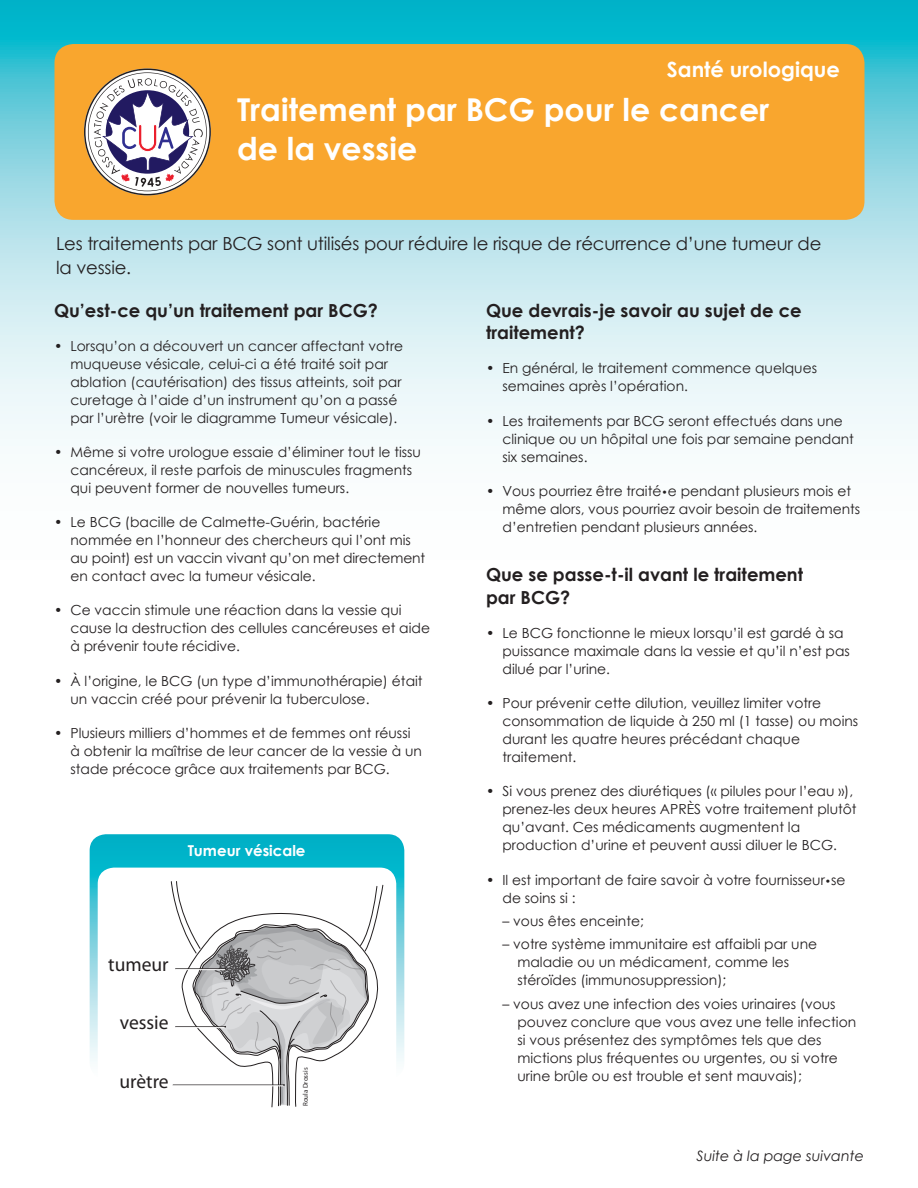
<style>
.page{position:relative;width:918px;height:1188px;background:#fff}
.page>*{position:absolute;margin:0;border:0;box-sizing:border-box;transform-origin:0 0}
.t1{font:700 31.5px/39px "Century Gothic";color:#fff}
.t2{font:700 21px "Century Gothic";color:#fff}
.t3{font:19.8px "Myriad Pro";color:#231f20}
.t4{font:700 18px/22.5px "Century Gothic";color:#231f20}
.Body_-_UTI_Female{font:18px/24px "Century Gothic";letter-spacing:-.01em;color:#231f20}
.t5{font:700 15px "Century Gothic";color:#fff}
.t6{font:italic 14.4px "Century Gothic";color:#231f20}
.t7{font:13.8px/18px "Century Gothic";color:#231f20}
.t8{font:6.9px "Myriad";color:#231f20}
.s1{font-size:10.5px}
</style>
<div class="page">
<svg style="left:0;top:0;width:918px;height:446px;background:#b1e4ec"></svg>
<div style="left:55px;top:44px;width:810px;height:176px;background:#f9a62e;border-radius:19px"></div>
<svg style="left:84px;top:69px;width:127px;height:126px"></svg>
<svg style="left:90px;top:834px;width:314px;height:228px;background:#26bdd0"></svg>
<div style="left:98px;top:868px;width:298px;height:229px;background:#fff;border-radius:16px"></div>
<svg style="left:171px;top:881px;width:213px;height:227px"></svg>
<p class="t2" style="left:667px;top:56px;width:175px">Santé urologique</p>
<p class="t1" style="left:237px;top:90px;width:534px">Traitement par BCG pour le cancer de la vessie</p>
<p class="Body_-_UTI_Female" style="left:56px;top:232px;width:767px">Les traitements par BCG sont utilisés pour réduire le risque de récurrence d’une tumeur de la vessie.</p>
<p class="t4" style="left:54px;top:298px;width:325px">Qu’est-ce qu’un traitement par BCG?</p>
<p class="t7" style="left:70px;top:337px;width:334px;text-indent:-16px">• Lorsqu’on a découvert un cancer affectant votre muqueuse vésicale, celui-ci a été traité soit par ablation (cautérisation) des tissus atteints, soit par curetage à l’aide d’un instrument qu’on a passé par l’urètre (voir le diagramme Tumeur vésicale).</p>
<p class="t7" style="left:70px;top:443px;width:352px;text-indent:-16px">• Même si votre urologue essaie d’éliminer tout le tissu cancéreux, il reste parfois de minuscules fragments qui peuvent former de nouvelles tumeurs.</p>
<p class="t7" style="left:70px;top:513px;width:356px;text-indent:-16px">• Le BCG (bacille de Calmette-Guérin, bactérie nommée en l’honneur des chercheurs qui l’ont mis au point) est un vaccin vivant qu’on met directement en contact avec la tumeur vésicale.</p>
<p class="t7" style="left:70px;top:601px;width:361px;text-indent:-16px">• Ce vaccin stimule une réaction dans la vessie qui cause la destruction des cellules cancéreuses et aide à prévenir toute récidive.</p>
<p class="t7" style="left:70px;top:671px;width:354px;text-indent:-16px">• À l’origine, le BCG (un type d’immunothérapie) était un vaccin créé pour prévenir la tuberculose.</p>
<p class="t7" style="left:70px;top:724px;width:353px;text-indent:-16px">• Plusieurs milliers d’hommes et de femmes ont réussi à obtenir la maîtrise de leur cancer de la vessie à un stade précoce grâce aux traitements par BCG.</p>
<p class="t4" style="left:486px;top:298px;width:317px">Que devrais-je savoir au sujet de ce traitement?</p>
<p class="t7" style="left:502px;top:359px;width:316px;text-indent:-16px">• En général, le traitement commence quelques semaines après l’opération.</p>
<p class="t7" style="left:502px;top:411px;width:353px;text-indent:-16px">• Les traitements par BCG seront effectués dans une clinique ou un hôpital une fois par semaine pendant six semaines.</p>
<p class="t7" style="left:502px;top:482px;width:359px;text-indent:-16px">• Vous pourriez être traité<span class="s1">•</span>e pendant plusieurs mois et même alors, vous pourriez avoir besoin de traitements d’entretien pendant plusieurs années.</p>
<p class="t4" style="left:486px;top:563px;width:319px">Que se passe-t-il avant le traitement par BCG?</p>
<p class="t7" style="left:502px;top:624px;width:349px;text-indent:-16px">• Le BCG fonctionne le mieux lorsqu’il est gardé à sa puissance maximale dans la vessie et qu’il n’est pas dilué par l’urine.</p>
<p class="t7" style="left:502px;top:694px;width:357px;text-indent:-16px">• Pour prévenir cette dilution, veuillez limiter votre consommation de liquide à 250 ml (1 tasse) ou moins durant les quatre heures précédant chaque traitement.</p>
<p class="t7" style="left:502px;top:782px;width:356px;text-indent:-16px">• Si vous prenez des diurétiques (« pilules pour l’eau »), prenez-les deux heures APRÈS votre traitement plutôt qu’avant. Ces médicaments augmentent la production d’urine et peuvent aussi diluer le BCG.</p>
<p class="t7" style="left:502px;top:870px;width:345px;text-indent:-16px">• Il est important de faire savoir à votre fournisseur<span class="s1">•</span>se de soins si :</p>
<p class="t7" style="left:502px;top:912px;width:143px">– vous êtes enceinte;</p>
<p class="t7" style="left:517px;top:935px;width:301px;text-indent:-15px">– votre système immunitaire est affaibli par une maladie ou un médicament, comme les stéroïdes (immunosuppression);</p>
<p class="t7" style="left:517px;top:995px;width:340px;text-indent:-15px">– vous avez une infection des voies urinaires (vous pouvez conclure que vous avez une telle infection si vous présentez des symptômes tels que des mictions plus fréquentes ou urgentes, ou si votre urine brûle ou est trouble et sent mauvais);</p>
<p class="t5" style="left:188px;top:841px;width:119px">Tumeur vésicale</p>
<p class="t3" style="left:108px;top:952px;width:62px">tumeur</p>
<p class="t3" style="left:120px;top:1010px;width:50px">vessie</p>
<p class="t3" style="left:120px;top:1069px;width:51px">urètre</p>
<p class="t8" style="left:302px;top:1106px;width:40px;rotate:-90deg">Roula Drossis</p>
<p class="t6" style="left:697px;top:1147px;width:169px">Suite à la page suivante</p>
</div>
